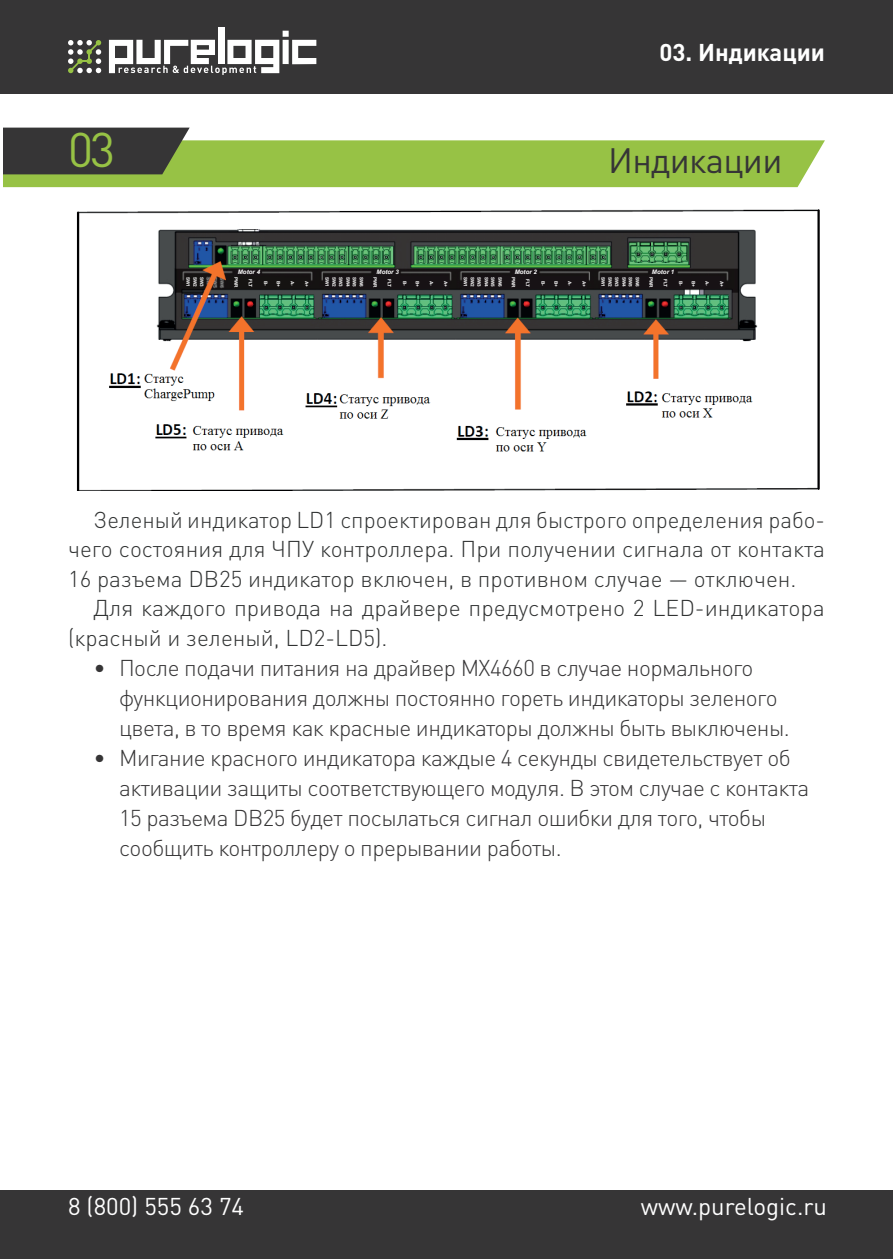
<style>
.page{position:relative;width:893px;height:1259px;background:#fff}
.page>*{position:absolute;margin:0;border:0;box-sizing:border-box;transform-origin:0 0}
.t1{font:48px "DIN Pro";color:#97c245}
.t2{font:34.8px "DIN Pro";letter-spacing:-.02em;color:#363536}
.t3{font:24px "DIN Pro";color:#fff}
.t4{font:700 24px "DIN Pro";color:#fff}
.t5{font:300 22.8px/30px "DIN Pro";letter-spacing:-.025em;color:#363536}
.t6{font:300 22.8px/29.7px "DIN Pro";color:#303232;text-align:justify}
.t7{font:italic 700 6.3px "Arial";color:#fff}
.t8{font:700 4.8px "Arial";color:#fff}
</style>
<div class="page">
<div style="left:0;top:0;width:893px;height:94px;background:#363536"></div>
<div style="left:0;top:1190px;width:893px;height:69px;background:#363536"></div>
<div style="left:218px;top:28px;width:6px;height:36px;background:#fff"></div>
<svg style="left:68px;top:40px;width:33px;height:33px"></svg>
<svg style="left:109px;top:31px;width:207px;height:44px"></svg>
<svg style="left:3px;top:128px;width:822px;height:59px"></svg>
<img style="left:76px;top:209px;width:744px;height:281px">
<div style="left:235px;top:269px;width:26px;height:6px;background:#171215"></div>
<div style="left:374px;top:269px;width:26px;height:6px;background:#171215"></div>
<div style="left:512px;top:269px;width:26px;height:6px;background:#171215"></div>
<div style="left:650px;top:269px;width:26px;height:6px;background:#171215"></div>
<svg style="left:185px;top:275px;width:20px;height:14px"></svg>
<svg style="left:231px;top:276px;width:79px;height:13px"></svg>
<div style="left:324px;top:276px;width:125px;height:13px;background:#171215"></div>
<div style="left:463px;top:276px;width:124px;height:13px;background:#171215"></div>
<div style="left:600px;top:276px;width:125px;height:13px;background:#171215"></div>
<h1 class="t1" style="left:68px;top:117px;width:49px">03</h1>
<p class="t4" style="left:660px;top:36px;width:167px">03. Индикации</p>
<h2 class="t2" style="left:608px;top:137px;width:176px">Индикации</h2>
<p class="t7" style="left:238px;top:268px;width:24px">Motor 4</p>
<p class="t7" style="left:376px;top:268px;width:24px">Motor 3</p>
<p class="t7" style="left:515px;top:268px;width:24px">Motor 2</p>
<p class="t7" style="left:652px;top:268px;width:24px">Motor 1</p>
<p class="t8" style="left:191px;top:276px;width:12px;rotate:90deg">SW1</p>
<p class="t8" style="left:198px;top:276px;width:12px;rotate:90deg">SW2</p>
<p class="t8" style="left:205px;top:276px;width:12px;rotate:90deg">SW3</p>
<p class="t8" style="left:239px;top:276px;width:12px;rotate:90deg">PWR</p>
<p class="t8" style="left:254px;top:279px;width:10px;rotate:90deg">FLT</p>
<p class="t8" style="left:269px;top:281px;width:6px;rotate:90deg">B-</p>
<p class="t8" style="left:282px;top:281px;width:8px;rotate:90deg">B+</p>
<p class="t8" style="left:296px;top:281px;width:6px;rotate:90deg">A-</p>
<p class="t8" style="left:310px;top:281px;width:8px;rotate:90deg">A+</p>
<p class="t8" style="left:330px;top:276px;width:12px;rotate:90deg">SW1</p>
<p class="t8" style="left:337px;top:276px;width:12px;rotate:90deg">SW2</p>
<p class="t8" style="left:344px;top:276px;width:12px;rotate:90deg">SW3</p>
<p class="t8" style="left:351px;top:276px;width:12px;rotate:90deg">SW4</p>
<p class="t8" style="left:358px;top:276px;width:12px;rotate:90deg">SW5</p>
<p class="t8" style="left:365px;top:276px;width:12px;rotate:90deg">SW6</p>
<p class="t8" style="left:378px;top:276px;width:12px;rotate:90deg">PWR</p>
<p class="t8" style="left:393px;top:279px;width:10px;rotate:90deg">FLT</p>
<p class="t8" style="left:408px;top:281px;width:6px;rotate:90deg">B-</p>
<p class="t8" style="left:421px;top:281px;width:8px;rotate:90deg">B+</p>
<p class="t8" style="left:435px;top:281px;width:6px;rotate:90deg">A-</p>
<p class="t8" style="left:449px;top:281px;width:8px;rotate:90deg">A+</p>
<p class="t8" style="left:469px;top:276px;width:12px;rotate:90deg">SW1</p>
<p class="t8" style="left:476px;top:276px;width:12px;rotate:90deg">SW2</p>
<p class="t8" style="left:482px;top:276px;width:12px;rotate:90deg">SW3</p>
<p class="t8" style="left:490px;top:276px;width:12px;rotate:90deg">SW4</p>
<p class="t8" style="left:496px;top:276px;width:12px;rotate:90deg">SW5</p>
<p class="t8" style="left:503px;top:276px;width:12px;rotate:90deg">SW6</p>
<p class="t8" style="left:517px;top:276px;width:12px;rotate:90deg">PWR</p>
<p class="t8" style="left:531px;top:279px;width:10px;rotate:90deg">FLT</p>
<p class="t8" style="left:546px;top:281px;width:6px;rotate:90deg">B-</p>
<p class="t8" style="left:559px;top:281px;width:8px;rotate:90deg">B+</p>
<p class="t8" style="left:573px;top:281px;width:6px;rotate:90deg">A-</p>
<p class="t8" style="left:587px;top:281px;width:8px;rotate:90deg">A+</p>
<p class="t8" style="left:606px;top:276px;width:12px;rotate:90deg">SW1</p>
<p class="t8" style="left:613px;top:276px;width:12px;rotate:90deg">SW2</p>
<p class="t8" style="left:620px;top:276px;width:12px;rotate:90deg">SW3</p>
<p class="t8" style="left:627px;top:276px;width:12px;rotate:90deg">SW4</p>
<p class="t8" style="left:634px;top:276px;width:12px;rotate:90deg">SW5</p>
<p class="t8" style="left:641px;top:276px;width:12px;rotate:90deg">SW6</p>
<p class="t8" style="left:654px;top:276px;width:12px;rotate:90deg">PWR</p>
<p class="t8" style="left:669px;top:279px;width:10px;rotate:90deg">FLT</p>
<p class="t8" style="left:684px;top:281px;width:6px;rotate:90deg">B-</p>
<p class="t8" style="left:697px;top:281px;width:8px;rotate:90deg">B+</p>
<p class="t8" style="left:710px;top:281px;width:6px;rotate:90deg">A-</p>
<p class="t8" style="left:725px;top:281px;width:8px;rotate:90deg">A+</p>
<p class="t6" style="left:68px;top:504px;width:758px;text-indent:26px">Зеленый индикатор LD1 спроектирован для быстрого определения рабо&shy;чего состояния для ЧПУ контроллера. При получении сигнала от контакта 16 разъема DB25 индикатор включен, в противном случае — отключен.</p>
<p class="t6" style="left:68px;top:592px;width:758px;text-indent:26px">Для каждого привода на драйвере предусмотрено 2 LED-индикатора (красный и зеленый, LD2-LD5).</p>
<p class="t5" style="left:119px;top:652px;width:672px;text-indent:-26px">• После подачи питания на драйвер MX4660 в случае нормального функционирования должны постоянно гореть индикаторы зеленого цвета, в то время как красные индикаторы должны быть выключены.</p>
<p class="t5" style="left:119px;top:742px;width:692px;text-indent:-26px">• Мигание красного индикатора каждые 4 секунды свидетельствует об активации защиты соответствующего модуля. В этом случае с контакта 15 разъема DB25 будет посылаться сигнал ошибки для того, чтобы сообщить контроллеру о прерывании работы.</p>
<p class="t3" style="left:68px;top:1189px;width:178px">8 (800) 555 63 74</p>
<p class="t3" style="left:641px;top:1189px;width:188px">www.purelogic.ru</p>
</div>
